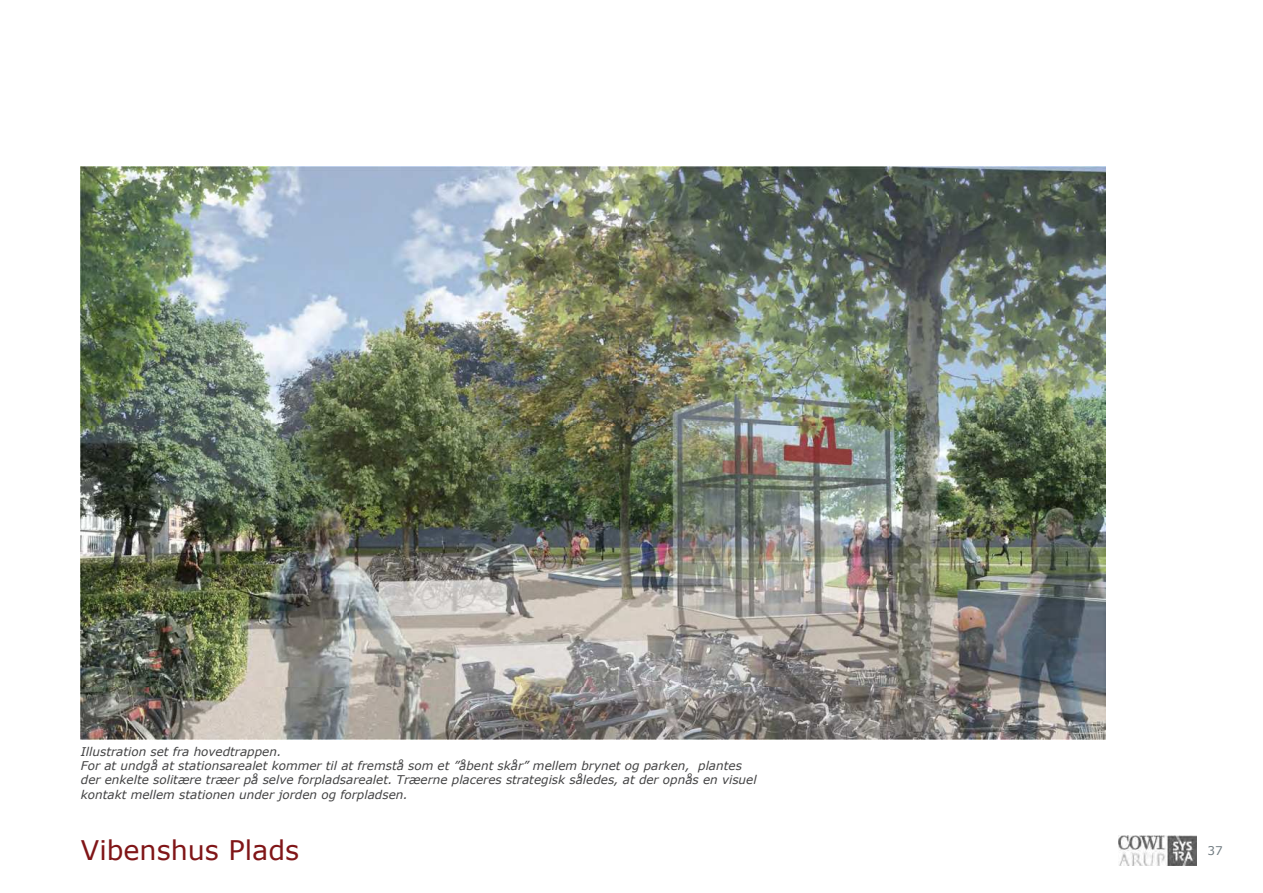
<style>
.page{position:relative;width:1263px;height:893px;background:#fff}
.page>*{position:absolute;margin:0;border:0;box-sizing:border-box;transform-origin:0 0}
.t1{font:27px "Verdana";color:#801517}
.t2{font:italic 12px/14.4px "Verdana";color:#424243}
.t3{font:12px "Verdana";color:#717c82}
</style>
<div class="page">
<img style="left:81px;top:167px;width:1024px;height:572px">
<img style="left:1118px;top:835px;width:78px;height:31px">
<p class="t2" style="left:81px;top:744px;width:677px">Illustration set fra hovedtrappen.<br>For at undgÂ at stationsarealet kommer til at fremstÂ som et îÂbent skÂrî mellem brynet og parken, plantes der enkelte solitÊre trÊer pÂ selve forpladsarealet. TrÊerne placeres strategisk sÂledes, at der opnÂs en visuel kontakt mellem stationen under jorden og forpladsen.</p>
<h1 class="t1" style="left:81px;top:832px;width:220px">Vibenshus Plads</h1>
<p class="t3" style="left:1208px;top:843px;width:17px">37</p>
</div>
